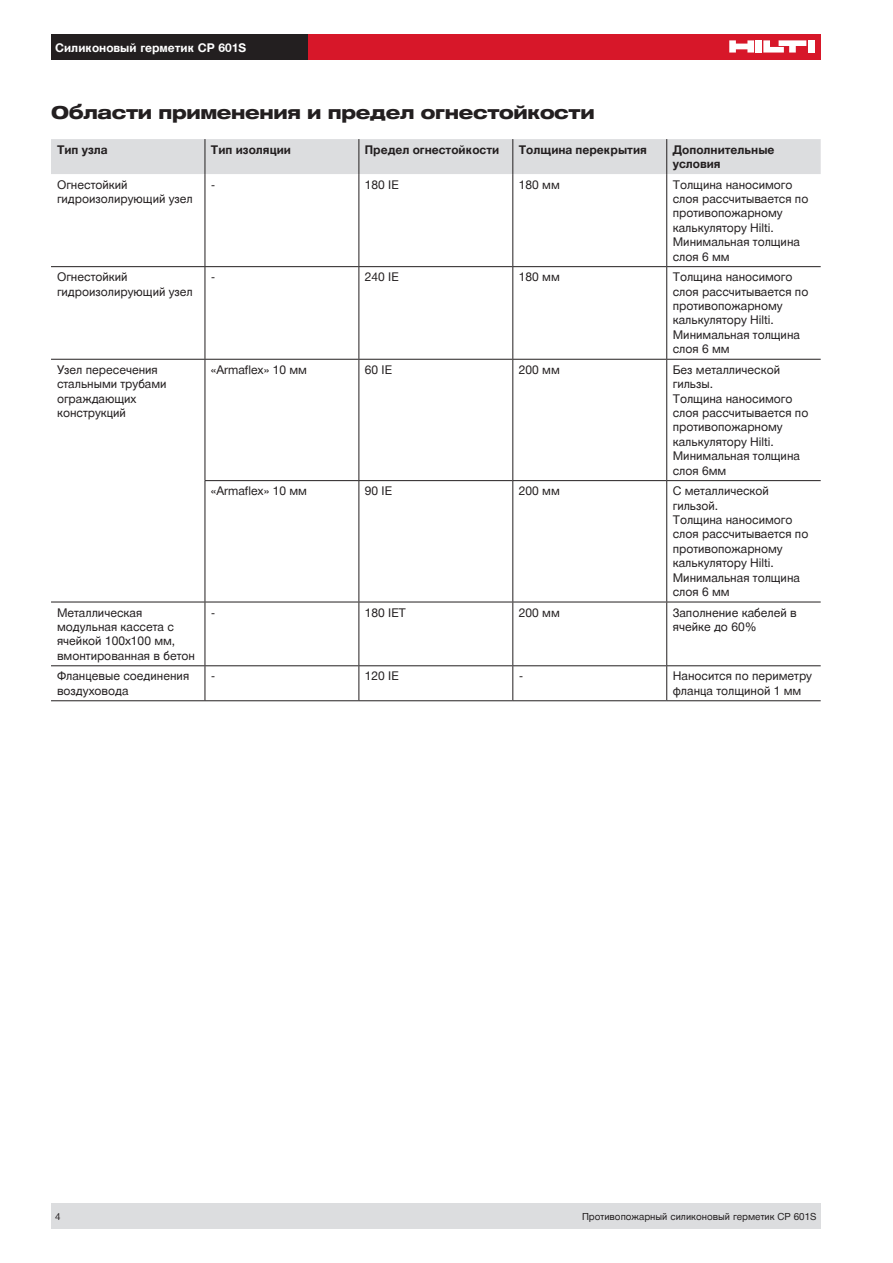
<style>
.page{position:relative;width:893px;height:1263px;background:#fff}
.page>*{position:absolute;margin:0;border:0;box-sizing:border-box;transform-origin:0 0}
._9_Punkt_Flattersatz{font:800 expanded 18px "Hilti";letter-spacing:-.02em;color:#231f20}
.Technical_Data_Table{font:12px/14.4px "Hilti";color:#231f20}
.Technical_Data_Table-2{font:700 12px/14.4px "Hilti";color:#231f20}
.t1{font:700 12px "Hilti";color:#fff}
.t2{font:9.75px "Hilti";color:#231f20}
</style>
<div class="page">
<div style="left:307px;top:34px;width:514px;height:26px;background:#d71729"></div>
<div style="left:755px;top:40px;width:7px;height:13px;background:#fff"></div>
<div style="left:808px;top:40px;width:6px;height:13px;background:#fff"></div>
<svg style="left:729px;top:40px;width:25px;height:13px"></svg>
<svg style="left:763px;top:40px;width:43px;height:13px"></svg>
<div style="left:51px;top:34px;width:256px;height:26px;background:#231f20"></div>
<div style="left:51px;top:1203px;width:770px;height:26px;background:#dcdddf"></div>
<div style="left:51px;top:139px;width:770px;height:35px;background:#dcdddf"></div>
<hr style="left:205px;top:174px;width:1px;height:92px;background:#231f20">
<hr style="left:205px;top:267px;width:1px;height:92px;background:#231f20">
<hr style="left:51px;top:359px;width:154px;height:1px;background:#231f20">
<hr style="left:205px;top:359px;width:154px;height:1px;background:#231f20">
<hr style="left:205px;top:360px;width:1px;height:120px;background:#231f20">
<hr style="left:359px;top:359px;width:154px;height:1px;background:#231f20">
<hr style="left:513px;top:359px;width:154px;height:1px;background:#231f20">
<hr style="left:667px;top:359px;width:154px;height:1px;background:#231f20">
<hr style="left:205px;top:480px;width:154px;height:1px;background:#231f20">
<hr style="left:205px;top:481px;width:1px;height:121px;background:#231f20">
<hr style="left:359px;top:480px;width:154px;height:1px;background:#231f20">
<hr style="left:513px;top:480px;width:154px;height:1px;background:#231f20">
<hr style="left:667px;top:480px;width:154px;height:1px;background:#231f20">
<hr style="left:51px;top:602px;width:154px;height:1px;background:#231f20">
<hr style="left:205px;top:602px;width:154px;height:1px;background:#231f20">
<hr style="left:205px;top:602px;width:1px;height:63px;background:#231f20">
<hr style="left:359px;top:602px;width:154px;height:1px;background:#231f20">
<hr style="left:513px;top:602px;width:154px;height:1px;background:#231f20">
<hr style="left:667px;top:602px;width:154px;height:1px;background:#231f20">
<hr style="left:51px;top:665px;width:154px;height:1px;background:#231f20">
<hr style="left:205px;top:665px;width:154px;height:1px;background:#231f20">
<hr style="left:205px;top:666px;width:1px;height:34px;background:#231f20">
<hr style="left:359px;top:665px;width:154px;height:1px;background:#231f20">
<hr style="left:513px;top:665px;width:154px;height:1px;background:#231f20">
<hr style="left:667px;top:665px;width:154px;height:1px;background:#231f20">
<hr style="left:51px;top:266px;width:154px;height:1px;background:#231f20">
<hr style="left:205px;top:266px;width:154px;height:1px;background:#231f20">
<hr style="left:205px;top:139px;width:1px;height:35px;background:#231f20">
<hr style="left:359px;top:266px;width:154px;height:1px;background:#231f20">
<hr style="left:513px;top:266px;width:154px;height:1px;background:#231f20">
<hr style="left:358px;top:174px;width:1px;height:92px;background:#231f20">
<hr style="left:512px;top:174px;width:1px;height:92px;background:#231f20">
<hr style="left:666px;top:174px;width:1px;height:92px;background:#231f20">
<hr style="left:358px;top:267px;width:1px;height:92px;background:#231f20">
<hr style="left:512px;top:267px;width:1px;height:92px;background:#231f20">
<hr style="left:666px;top:267px;width:1px;height:92px;background:#231f20">
<hr style="left:358px;top:360px;width:1px;height:120px;background:#231f20">
<hr style="left:512px;top:360px;width:1px;height:120px;background:#231f20">
<hr style="left:666px;top:360px;width:1px;height:120px;background:#231f20">
<hr style="left:358px;top:481px;width:1px;height:121px;background:#231f20">
<hr style="left:512px;top:481px;width:1px;height:121px;background:#231f20">
<hr style="left:666px;top:481px;width:1px;height:121px;background:#231f20">
<hr style="left:358px;top:602px;width:1px;height:63px;background:#231f20">
<hr style="left:512px;top:602px;width:1px;height:63px;background:#231f20">
<hr style="left:666px;top:602px;width:1px;height:63px;background:#231f20">
<hr style="left:358px;top:666px;width:1px;height:34px;background:#231f20">
<hr style="left:512px;top:666px;width:1px;height:34px;background:#231f20">
<hr style="left:666px;top:666px;width:1px;height:34px;background:#231f20">
<hr style="left:667px;top:266px;width:154px;height:1px;background:#231f20">
<hr style="left:358px;top:139px;width:1px;height:35px;background:#231f20">
<hr style="left:512px;top:139px;width:1px;height:35px;background:#231f20">
<hr style="left:666px;top:139px;width:1px;height:35px;background:#231f20">
<hr style="left:51px;top:700px;width:154px;height:1px;background:#231f20">
<hr style="left:205px;top:700px;width:154px;height:1px;background:#231f20">
<hr style="left:359px;top:700px;width:154px;height:1px;background:#231f20">
<hr style="left:513px;top:700px;width:154px;height:1px;background:#231f20">
<hr style="left:667px;top:700px;width:154px;height:1px;background:#231f20">
<p class="t1" style="left:55px;top:41px;width:193px">Cиликоновый герметик CP 601S</p>
<p class="_9_Punkt_Flattersatz" style="left:51px;top:103px;width:545px">Области применения и предел огнестойкости</p>
<p class="Technical_Data_Table-2" style="left:57px;top:142px;width:52px">Тип узла</p>
<p class="Technical_Data_Table-2" style="left:211px;top:142px;width:82px">Тип изоляции</p>
<p class="Technical_Data_Table-2" style="left:365px;top:142px;width:136px">Предел огнестойкости</p>
<p class="Technical_Data_Table-2" style="left:519px;top:142px;width:130px">Толщина перекрытия</p>
<p class="Technical_Data_Table-2" style="left:673px;top:142px;width:103px">Дополнительные условия</p>
<p class="Technical_Data_Table" style="left:57px;top:177px;width:137px">Огнестойкий гидроизолирующий узел</p>
<p class="Technical_Data_Table" style="left:211px;top:177px;width:6px">-</p>
<p class="Technical_Data_Table" style="left:365px;top:177px;width:35px">180 IE</p>
<p class="Technical_Data_Table" style="left:519px;top:177px;width:42px">180 мм</p>
<p class="Technical_Data_Table" style="left:673px;top:177px;width:137px">Толщина наносимого слоя рассчитывается по противопожарному калькулятору Hilti.</p>
<p class="Technical_Data_Table" style="left:673px;top:235px;width:129px">Минимальная толщина слоя 6 мм</p>
<p class="Technical_Data_Table" style="left:57px;top:270px;width:137px">Огнестойкий гидроизолирующий узел</p>
<p class="Technical_Data_Table" style="left:211px;top:270px;width:6px">-</p>
<p class="Technical_Data_Table" style="left:365px;top:270px;width:35px">240 IE</p>
<p class="Technical_Data_Table" style="left:519px;top:270px;width:42px">180 мм</p>
<p class="Technical_Data_Table" style="left:673px;top:270px;width:137px">Толщина наносимого слоя рассчитывается по противопожарному калькулятору Hilti.</p>
<p class="Technical_Data_Table" style="left:673px;top:327px;width:129px">Минимальная толщина слоя 6 мм</p>
<p class="Technical_Data_Table" style="left:57px;top:362px;width:111px">Узел пересечения стальными трубами ограждающих конструкций</p>
<p class="Technical_Data_Table" style="left:211px;top:362px;width:98px">«Armaflex» 10 мм</p>
<p class="Technical_Data_Table" style="left:365px;top:362px;width:29px">60 IE</p>
<p class="Technical_Data_Table" style="left:519px;top:362px;width:42px">200 мм</p>
<p class="Technical_Data_Table" style="left:673px;top:362px;width:109px">Без металлической гильзы.</p>
<p class="Technical_Data_Table" style="left:673px;top:391px;width:137px">Толщина наносимого слоя рассчитывается по противопожарному калькулятору Hilti.</p>
<p class="Technical_Data_Table" style="left:673px;top:449px;width:129px">Минимальная толщина слоя 6мм</p>
<p class="Technical_Data_Table" style="left:211px;top:484px;width:98px">«Armaflex» 10 мм</p>
<p class="Technical_Data_Table" style="left:365px;top:484px;width:29px">90 IE</p>
<p class="Technical_Data_Table" style="left:519px;top:484px;width:42px">200 мм</p>
<p class="Technical_Data_Table" style="left:673px;top:484px;width:98px">С металлической гильзой.</p>
<p class="Technical_Data_Table" style="left:673px;top:513px;width:137px">Толщина наносимого слоя рассчитывается по противопожарному калькулятору Hilti.</p>
<p class="Technical_Data_Table" style="left:673px;top:570px;width:129px">Минимальная толщина слоя 6 мм</p>
<p class="Technical_Data_Table" style="left:57px;top:605px;width:139px">Металлическая модульная кассета с ячейкой 100х100 мм, вмонтированная в бетон</p>
<p class="Technical_Data_Table" style="left:211px;top:605px;width:6px">-</p>
<p class="Technical_Data_Table" style="left:365px;top:605px;width:42px">180 IET</p>
<p class="Technical_Data_Table" style="left:519px;top:605px;width:42px">200 мм</p>
<p class="Technical_Data_Table" style="left:673px;top:605px;width:125px">Заполнение кабелей в ячейке до 60%</p>
<p class="Technical_Data_Table" style="left:57px;top:669px;width:134px">Фланцевые соединения воздуховода</p>
<p class="Technical_Data_Table" style="left:211px;top:669px;width:6px">-</p>
<p class="Technical_Data_Table" style="left:365px;top:669px;width:35px">120 IE</p>
<p class="Technical_Data_Table" style="left:519px;top:669px;width:6px">-</p>
<p class="Technical_Data_Table" style="left:673px;top:669px;width:141px">Наносится по периметру фланца толщиной 1 мм</p>
<p class="t2" style="left:55px;top:1211px;width:7px">4</p>
<p class="t2" style="left:582px;top:1211px;width:236px">Противопожарный силиконовый герметик CP 601S</p>
</div>
